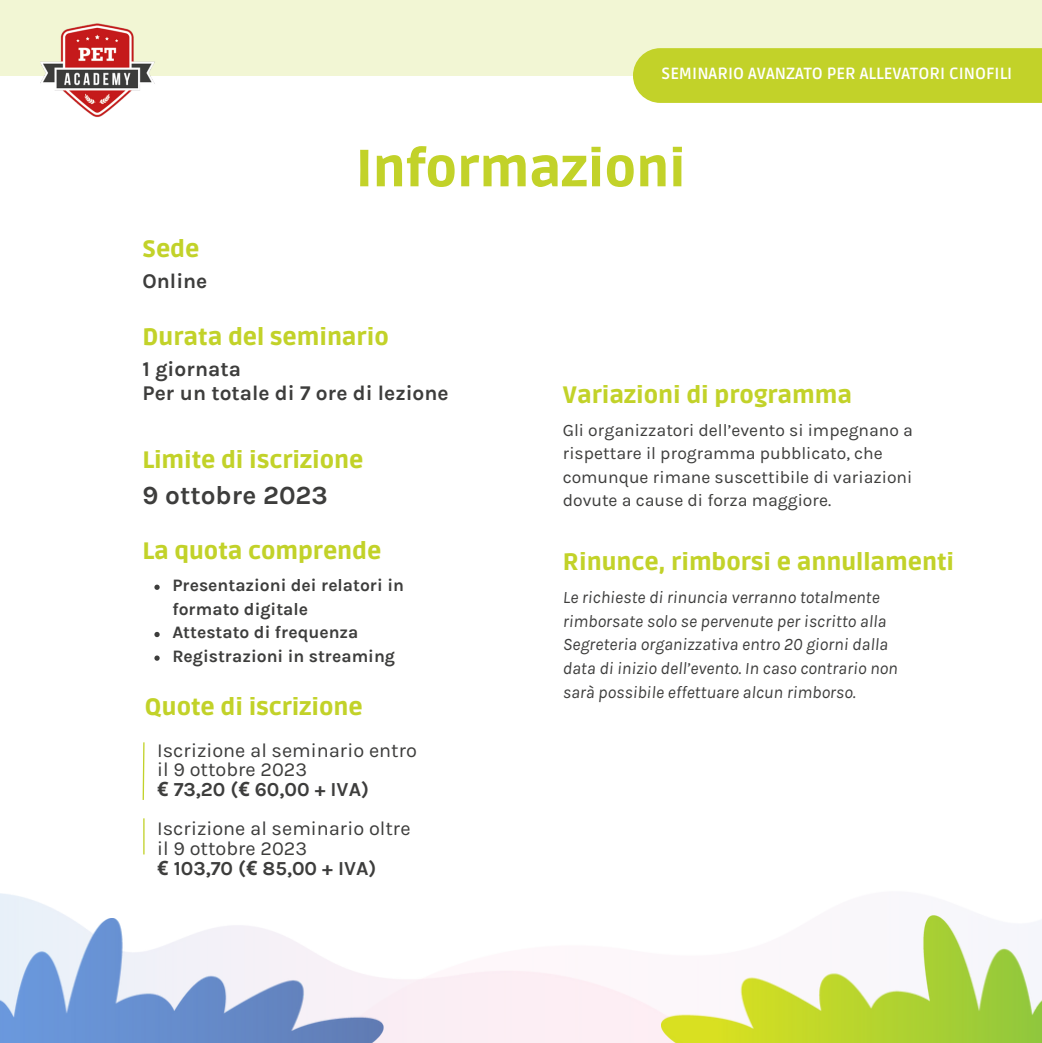
<style>
.page{position:relative;width:1042px;height:1043px;background:#fff}
.page>*{position:absolute;margin:0;border:0;box-sizing:border-box;transform-origin:0 0}
.t1{font:900 51.98px "Ruda";color:#c2d229}
.t2{font:700 26.25px "Karla";color:#3d3d3c}
.t3{font:900 23.62px "Ruda";color:#c2d229}
.t4{font:700 21px "Karla";color:#3d3d3c}
.t5{font:19.95px "Karla";color:#3d3d3c}
.t6{font:700 19.95px "Karla";color:#3d3d3c}
.t7{font:italic 17.5px/23.6px "Karla";color:#3d3d3c}
.t8{font:17.5px/23.6px "Karla";color:#3d3d3c}
.t9{font:700 17.5px/23.6px "Karla";color:#3d3d3c}
.t10{font:700 16.1px "Ruda";color:#fff}
.s1{font-family:"Noto Sans"}
</style>
<div class="page">
<div style="left:0;top:0;width:1041px;height:75px;background:#f2f6d4"></div>
<img style="left:41px;top:23px;width:114px;height:94px">
<div style="left:632px;top:48px;width:409px;height:55px;background:#c2d229"></div>
<svg style="left:142px;top:742px;width:3px;height:58px"></svg>
<hr style="left:143px;top:818px;width:1px;height:36px;background:#c2d229">
<img style="left:0;top:918px;width:383px;height:123px">
<img style="left:661px;top:915px;width:380px;height:126px">
<svg style="left:154px;top:584px;width:6px;height:5px"></svg>
<svg style="left:154px;top:631px;width:6px;height:6px"></svg>
<svg style="left:154px;top:655px;width:6px;height:5px"></svg>
<p class="t10" style="left:661px;top:65px;width:352px">SEMINARIO AVANZATO PER ALLEVATORI CINOFILI</p>
<p class="t3" style="left:142px;top:235px;width:58px">Sede</p>
<p class="t4" style="left:142px;top:269px;width:66px">Online</p>
<p class="t1" style="left:356px;top:138px;width:331px">Informazioni</p>
<p class="t3" style="left:142px;top:323px;width:248px">Durata del seminario</p>
<p class="t4" style="left:142px;top:357px;width:100px">1 giornata</p>
<p class="t4" style="left:142px;top:381px;width:307px">Per un totale di 7 ore di lezione</p>
<p class="t3" style="left:142px;top:446px;width:222px">Limite di iscrizione</p>
<p class="t2" style="left:142px;top:480px;width:187px">9 ottobre 2023</p>
<p class="t3" style="left:142px;top:537px;width:240px">La quota comprende</p>
<p class="t9" style="left:172px;top:573px;width:233px">Presentazioni dei relatori in formato digitale</p>
<p class="t9" style="left:172px;top:620px;width:188px">Attestato di frequenza</p>
<p class="t9" style="left:172px;top:644px;width:224px">Registrazioni in streaming</p>
<p class="t3" style="left:145px;top:693px;width:219px">Quote di iscrizione</p>
<p class="t5" style="left:157px;top:738px;width:261px">Iscrizione al seminario entro</p>
<p class="t5" style="left:157px;top:757px;width:151px">il 9 ottobre 2023</p>
<p class="t6" style="left:157px;top:777px;width:213px"><span class="s1">€</span> 73,20 (<span class="s1">€</span> 60,00 + IVA)</p>
<p class="t5" style="left:157px;top:816px;width:255px">Iscrizione al seminario oltre</p>
<p class="t5" style="left:157px;top:836px;width:151px">il 9 ottobre 2023</p>
<p class="t6" style="left:157px;top:856px;width:221px"><span class="s1">€</span> 103,70 (<span class="s1">€</span> 85,00 + IVA)</p>
<p class="t3" style="left:562px;top:381px;width:291px">Variazioni di programma</p>
<p class="t8" style="left:562px;top:418px;width:352px">Gli organizzatori dell’evento si impegnano a rispettare il programma pubblicato, che comunque rimane suscettibile di variazioni dovute a cause di forza maggiore.</p>
<p class="t3" style="left:562px;top:548px;width:393px">Rinunce, rimborsi e annullamenti</p>
<p class="t7" style="left:562px;top:585px;width:336px">Le richieste di rinuncia verranno totalmente rimborsate solo se pervenute per iscritto alla Segreteria organizzativa entro 20 giorni dalla data di inizio dell’evento. In caso contrario non sarà possibile effettuare alcun rimborso.</p>
</div>
